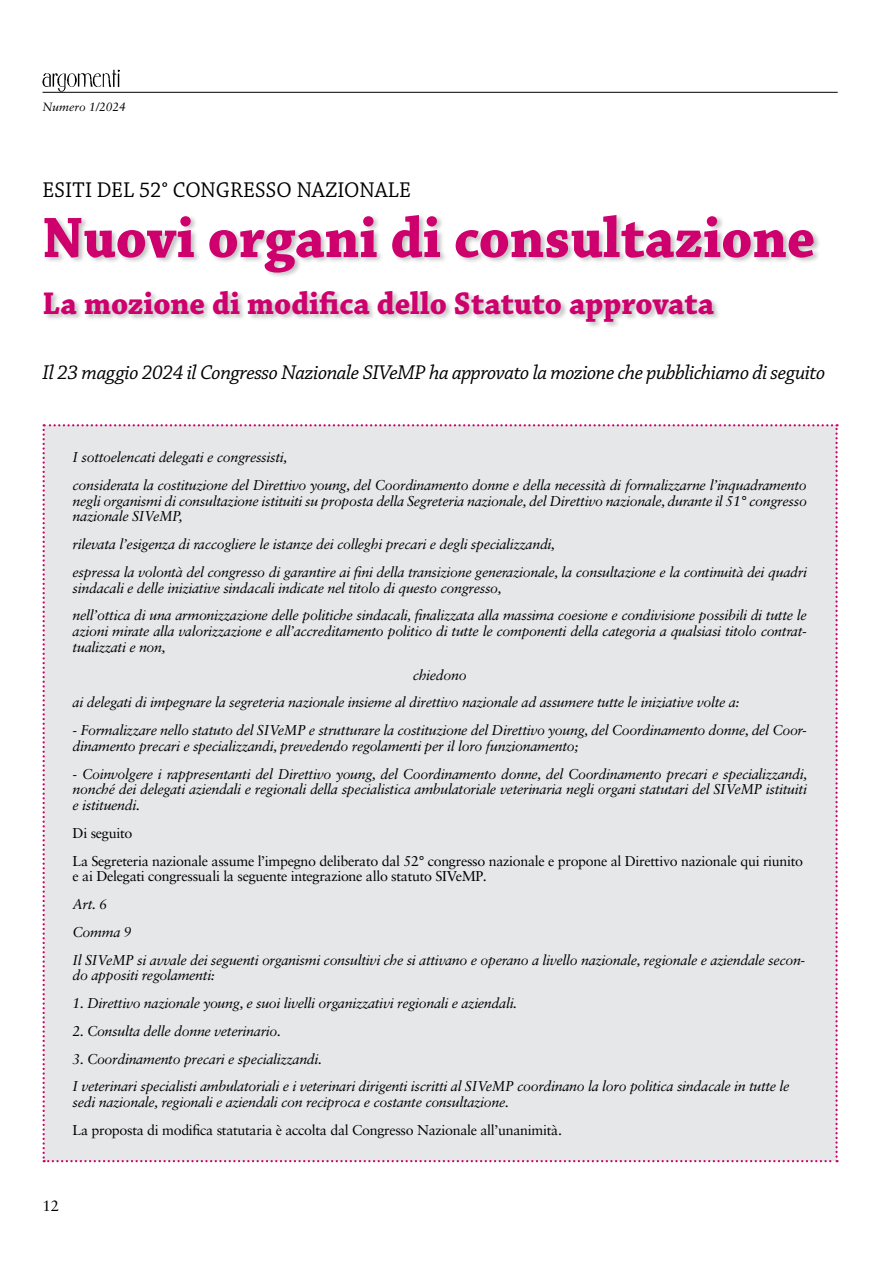
<style>
.page{position:relative;width:893px;height:1263px;background:#fff}
.page>*{position:absolute;margin:0;border:0;box-sizing:border-box;transform-origin:0 0}
.t1{font:700 60px "Chaparral Pro";color:#ce006d;scale:.95 1}
.t2{font:700 33px "Chaparral Pro";color:#ce006d;scale:.95 1}
.t3{font:22.5px "Chaparral Pro";letter-spacing:.005em;color:#000;scale:.95 1}
.t4{font:italic 21px "Chaparral Pro";letter-spacing:-.02em;color:#000}
.t5{font:15px "Sabon LT Std";color:#000}
.t6{font:italic 14.25px/27.8px "Sabon LT Std";letter-spacing:-.02em;color:#000}
.t7{font:14.25px/27.8px "Sabon LT Std";letter-spacing:-.02em;color:#000}
.t8{font:italic 12px "Sabon LT Std";color:#000}
.s1{font-style:normal}
</style>
<div class="page">
<img style="left:43px;top:70px;width:76px;height:21px">
<hr style="left:43px;top:92px;width:795px;height:1px;background:#000">
<div style="left:43px;top:424px;width:795px;height:738px;background:#e6e7e8"></div>
<div style="left:43px;top:214px;width:778px;height:116px;background:#000;opacity:.25"></div>
<p class="t8" style="left:43px;top:100px;width:85px">Numero 1/2024</p>
<h3 class="t3" style="left:43px;top:178px;width:390px">ESITI DEL 52° CONGRESSO NAZIONALE</h3>
<h1 class="t1" style="left:43px;top:203px;width:815px">Nuovi organi di consultazione</h1>
<h2 class="t2" style="left:43px;top:284px;width:709px">La mozione di modifica dello Statuto approvata</h2>
<h3 class="t4" style="left:43px;top:360px;width:784px">Il 23 maggio 2024 il Congresso Nazionale SIVeMP ha approvato la mozione che pubblichiamo di seguito</h3>
<p class="t6" style="left:73px;top:443px;width:736px">I sottoelencati delegati e congressisti,<br>considerata la costituzione del Direttivo young, del Coordinamento donne e della necessità di formalizzarne l’inquadramento</p>
<p class="t6" style="left:73px;top:493px;width:736px;line-height:15.8px">negli organismi di consultazione istituiti su proposta della Segreteria nazionale, del Direttivo nazionale, durante il 51° congresso nazionale SIVeMP,</p>
<p class="t6" style="left:73px;top:530px;width:736px">rilevata l’esigenza di raccogliere le istanze dei colleghi precari e degli specializzandi,<br>espressa la volontà del congresso di garantire ai fini della transizione generazionale, la consultazione e la continuità dei quadri</p>
<p class="t6" style="left:73px;top:574px;width:736px">sindacali e delle iniziative sindacali indicate nel titolo di questo congresso,<br>nell’ottica di una armonizzazione delle politiche sindacali, finalizzata alla massima coesione e condivisione possibili di tutte le</p>
<p class="t6" style="left:73px;top:623px;width:736px;line-height:15.8px">azioni mirate alla valorizzazione e all’accreditamento politico di tutte le componenti della categoria a qualsiasi titolo contrat&shy;tualizzati e non,</p>
<p class="t6" style="left:73px;top:661px;width:668px;text-indent:340px">chiedono<br>ai delegati di impegnare la segreteria nazionale insieme al direttivo nazionale ad assumere tutte le iniziative volte a:</p>
<p class="t6" style="left:73px;top:722px;width:736px;line-height:15.8px">- Formalizzare nello statuto del SIVeMP e strutturare la costituzione del Direttivo young, del Coordinamento donne, del Coor&shy;dinamento precari e specializzandi, prevedendo regolamenti per il loro funzionamento;</p>
<p class="t6" style="left:73px;top:766px;width:736px;line-height:15.8px;text-align:justify">- Coinvolgere i rappresentanti del Direttivo young, del Coordinamento donne, del Coordinamento precari e specializzandi, nonché dei delegati aziendali e regionali della specialistica ambulatoriale veterinaria negli organi statutari del SIVeMP istituiti e istituendi.</p>
<p class="t7" style="left:73px;top:819px;width:732px">Di seguito<br>La Segreteria nazionale assume l’impegno deliberato dal 52° congresso nazionale e propone al Direttivo nazionale qui riunito</p>
<p class="t6" style="left:73px;top:862px;width:734px"><span class="s1">e ai Delegati congressuali la seguente integrazione allo statuto SIVeMP</span>.<br>Art. 6<br>Comma 9<br>Il SIVeMP si avvale dei seguenti organismi consultivi che si attivano e operano a livello nazionale, regionale e aziendale secon-</p>
<p class="t6" style="left:73px;top:961px;width:144px">do appositi regolamenti:</p>
<p class="t6" style="left:73px;top:989px;width:446px">1. Direttivo nazionale young, e suoi livelli organizzativi regionali e aziendali.</p>
<p class="t6" style="left:73px;top:1017px;width:210px">2. Consulta delle donne veterinario.</p>
<p class="t6" style="left:73px;top:1045px;width:718px">3. Coordinamento precari e specializzandi.<br>I veterinari specialisti ambulatoriali e i veterinari dirigenti iscritti al SIVeMP coordinano la loro politica sindacale in tutte le</p>
<p class="t6" style="left:73px;top:1088px;width:438px">sedi nazionale, regionali e aziendali con reciproca e costante consultazione.</p>
<p class="t7" style="left:73px;top:1116px;width:491px">La proposta di modifica statutaria è accolta dal Congresso Nazionale all’unanimità.</p>
<p class="t5" style="left:43px;top:1196px;width:18px">12</p>
</div>
